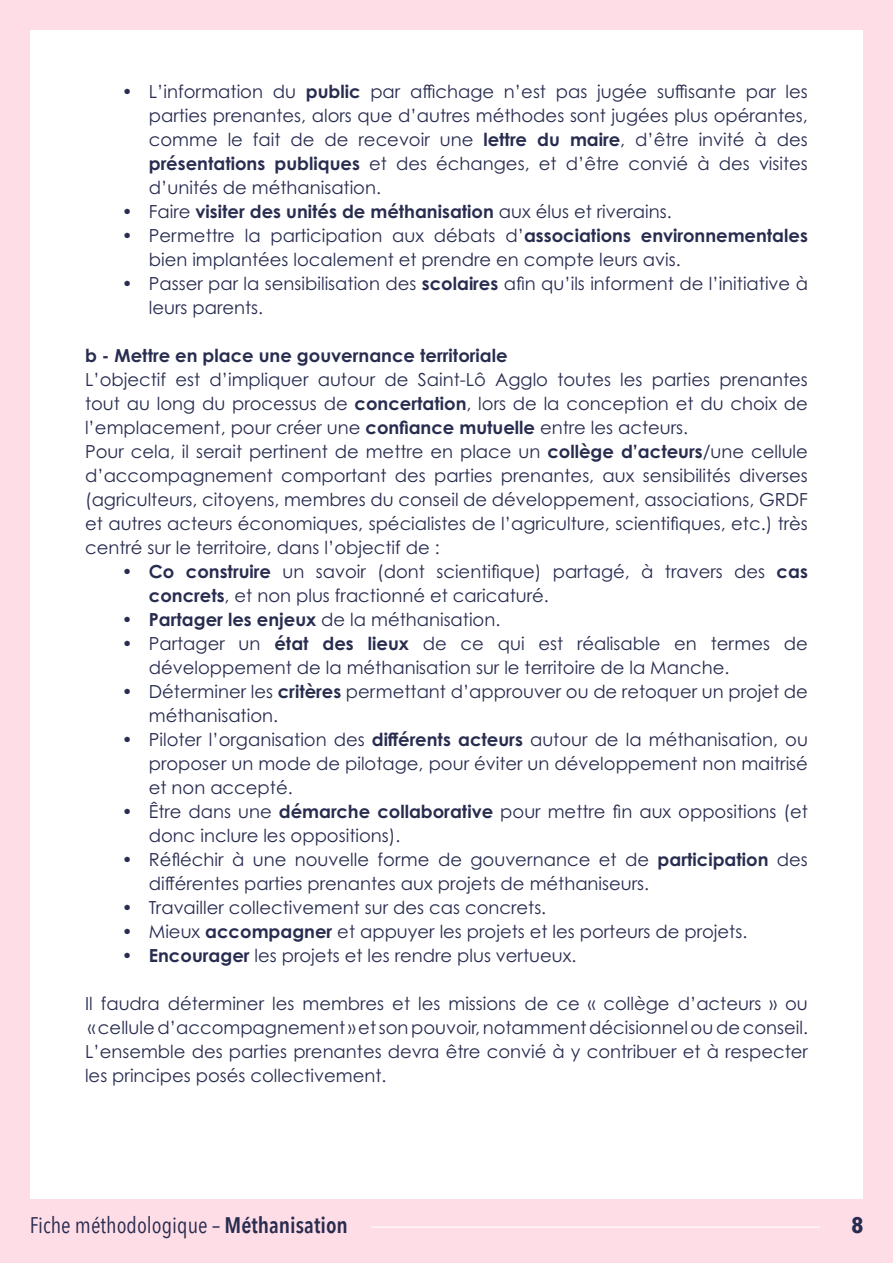
<style>
.page{position:relative;width:893px;height:1263px;background:#fff}
.page>*{position:absolute;margin:0;border:0;box-sizing:border-box;transform-origin:0 0}
.t1{font:22.5px "Avenir Next Condensed";color:#282c4f}
.t2{font:700 22.5px "Avenir Next Condensed";color:#282c4f}
.t3{font:18px/24px "Century Gothic Pro";color:#282c4f}
.Titre_3{font:700 18px "Century Gothic Pro";color:#282c4f}
.s1{font-weight:700}
.s2{font-weight:400}
.s3{font-weight:600}
</style>
<div class="page">
<div style="left:0;top:0;width:30px;height:1263px;background:#ffdde7"></div>
<div style="left:863px;top:0;width:30px;height:1263px;background:#ffdde7"></div>
<div style="left:0;top:0;width:893px;height:30px;background:#ffdde7"></div>
<div style="left:0;top:1199px;width:893px;height:64px;background:#ffdde7"></div>
<hr style="left:371px;top:1226px;width:449px;height:2px;background:#fff">
<p class="t3" style="left:149px;top:80px;width:661px;text-align:justify;text-indent:-27px">• L’information du <span class="s1">public</span> par affichage n’est pas jugée suffisante par les parties prenantes, alors que d’autres méthodes sont jugées plus opérantes, comme le fait de de recevoir une <span class="s1">lettre du maire</span>, d’être invité à des <span class="s1">présentations publiques</span> et des échanges, et d’être convié à des visites d’unités de méthanisation.</p>
<p class="Titre_3" style="left:122px;top:201px;width:551px"><span class="s2">• Faire</span> visiter des unités de méthanisation <span class="s2">aux élus et riverains.</span></p>
<p class="t3" style="left:149px;top:224px;width:661px;text-indent:-27px">• Permettre la participation aux débats d’<span class="s1">associations environnementales </span>bien implantées localement et prendre en compte leurs avis.</p>
<p class="t3" style="left:149px;top:272px;width:661px;text-indent:-27px">• Passer par la sensibilisation des <span class="s1">scolaires</span> afin qu’ils informent de l’initiative à leurs parents.</p>
<p class="Titre_3" style="left:85px;top:345px;width:424px">b - Mettre en place une gouvernance territoriale</p>
<p class="t3" style="left:85px;top:368px;width:724px;text-align:justify">L’objectif est d’impliquer autour de Saint-Lô Agglo toutes les parties prenantes tout au long du processus de <span class="s1">concertation</span>, lors de la conception et du choix de l’emplacement, pour créer une <span class="s1">confiance mutuelle</span> entre les acteurs.</p>
<p class="t3" style="left:85px;top:440px;width:724px;text-align:justify">Pour cela, il serait pertinent de mettre en place un <span class="s1">collège d’acteurs</span>/une cellule d’accompagnement comportant des parties prenantes, aux sensibilités diverses (agriculteurs, citoyens, membres du conseil de développement, associations, GRDF et autres acteurs économiques, spécialistes de l’agriculture, scientifiques, etc.) très centré sur le territoire, dans l’objectif de :</p>
<p class="t3" style="left:149px;top:560px;width:661px;text-indent:-27px"><span class="s1">• Co construire</span> un savoir (dont scientifique) partagé, à travers des <span class="s1">cas concrets</span>, et non plus fractionné et caricaturé.</p>
<p class="Titre_3" style="left:122px;top:609px;width:380px">• Partager les enjeux <span class="s2">de la méthanisation.</span></p>
<p class="t3" style="left:149px;top:632px;width:661px;text-indent:-27px">• Partager un <span class="s1">état des lieux</span> de ce qui est réalisable en termes de développement de la méthanisation sur le territoire de la Manche.</p>
<p class="t3" style="left:149px;top:680px;width:661px;text-indent:-27px">• Déterminer les <span class="s1">critères</span> permettant d’approuver ou de retoquer un projet de méthanisation.</p>
<p class="t3" style="left:149px;top:728px;width:661px;text-align:justify;text-indent:-27px">• Piloter l’organisation des <span class="s1">différents acteurs</span> autour de la méthanisation, ou proposer un mode de pilotage, pour éviter un développement non maitrisé et non accepté.</p>
<p class="t3" style="left:149px;top:800px;width:661px;text-indent:-27px">• Être dans une <span class="s1">démarche collaborative</span> pour mettre fin aux oppositions (et donc inclure les oppositions).</p>
<p class="t3" style="left:149px;top:848px;width:661px;text-indent:-27px">• Réfléchir à une nouvelle forme de gouvernance et de <span class="s1">participation</span> des différentes parties prenantes aux projets de méthaniseurs.</p>
<p class="t3" style="left:122px;top:896px;width:426px">• Travailler collectivement sur des cas concrets.</p>
<p class="t3" style="left:122px;top:920px;width:627px">• Mieux <span class="s1">accompagner</span> et appuyer les projets et les porteurs de projets.</p>
<p class="t3" style="left:122px;top:944px;width:456px"><span class="s1">• Encourager</span> les projets et les rendre plus vertueux.</p>
<p class="t3" style="left:85px;top:992px;width:724px;text-align:justify">Il faudra déterminer les membres et les missions de ce « collège d’acteurs » ou « cellule d’accompagnement » et son pouvoir, notamment décisionnel ou de conseil.<br>L’ensemble des parties prenantes devra être convié à y contribuer et à respecter les principes posés collectivement.</p>
<p class="t1" style="left:30px;top:1206px;width:320px">Fiche méthodologique – <span class="s3">Méthanisation</span></p>
<p class="t2" style="left:851px;top:1211px;width:13px">8</p>
</div>
